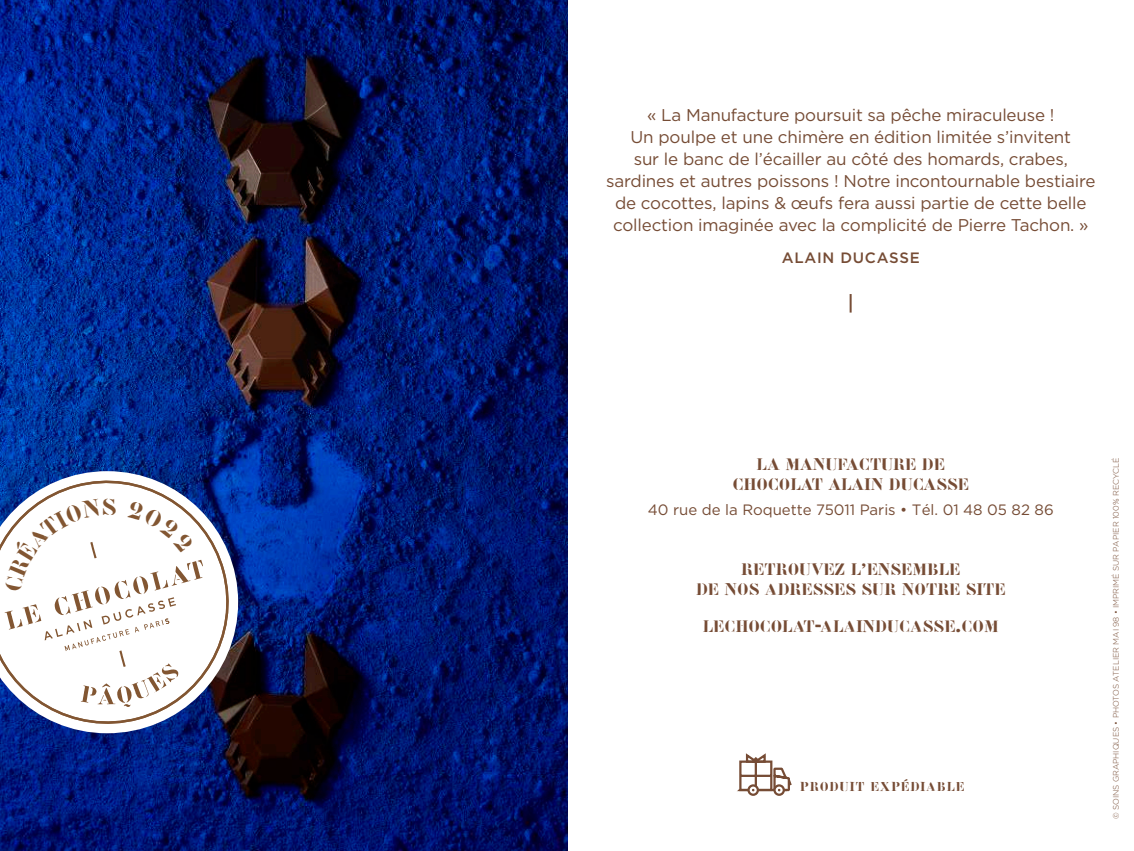
<style>
.page{position:relative;width:1134px;height:851px;background:#fff}
.page>*{position:absolute;margin:0;border:0;box-sizing:border-box;transform-origin:0 0}
.t1{font:25.2px "Flightcase";color:#825632}
.t2{font:500 20px "Gotham";color:#764c35}
.t3{font:18px/20px "Flightcase";color:#764c35;text-align:center}
.t4{font:17px/22px "Gotham";letter-spacing:-.01em;color:#764c35;text-align:center}
.t5{font:15px "Gotham";color:#764c35}
.t6{font:500 15px "Gotham";letter-spacing:.05em;color:#764c35}
.t7{font:14px "Flightcase";letter-spacing:.06em;color:#764c35}
.t8{font:300 8px "Gotham";color:#764c35}
</style>
<div class="page">
<div style="left:773px;top:784px;width:12px;height:11px;border:2px solid #764c35;border-radius:50%"></div>
<div style="left:747px;top:784px;width:12px;height:11px;border:2px solid #764c35;border-radius:50%"></div>
<svg style="left:737px;top:753px;width:55px;height:39px"></svg>
<img style="left:0;top:0;width:567px;height:850px">
<svg style="left:0;top:467px;width:242px;height:269px"></svg>
<svg style="left:4px;top:498px;width:199px;height:208px"></svg>
<h1 class="t1" style="left:102px;top:492px;width:17px">S</h1>
<p class="t4" style="left:606px;top:103px;width:491px">« La Manufacture poursuit sa pêche miraculeuse !<br>Un poulpe et une chimère en édition limitée s’invitent<br>sur le banc de l’écailler au côté des homards, crabes, sardines et autres poissons ! Notre incontournable bestiaire de cocottes, lapins &amp; œufs fera aussi partie de cette belle collection imaginée avec la complicité de Pierre Tachon. »</p>
<p class="t6" style="left:782px;top:247px;width:140px">ALAIN DUCASSE</p>
<p class="t2" style="left:847px;top:290px;width:8px">|</p>
<p class="t3" style="left:732px;top:454px;width:238px">LA MANUFACTURE DE<br>CHOCOLAT ALAIN DUCASSE</p>
<p class="t5" style="left:648px;top:501px;width:407px">40 rue de la Roquette 75011 Paris • Tél. 01 48 05 82 86</p>
<p class="t3" style="left:696px;top:559px;width:311px">RETROUVEZ L’ENSEMBLE<br>DE NOS ADRESSES SUR NOTRE SITE</p>
<p class="t3" style="left:703px;top:616px;width:297px">LECHOCOLAT-ALAINDUCASSE.COM</p>
<p class="t7" style="left:800px;top:778px;width:166px">PRODUIT EXPÉDIABLE</p>
<p class="t8" style="left:1111px;top:819px;width:363px;rotate:-90deg">© SOINS GRAPHIQUES • PHOTOS ATELIER MAI 98 • IMPRIMÉ SUR PAPIER 100% RECYCLÉ</p>
</div>
